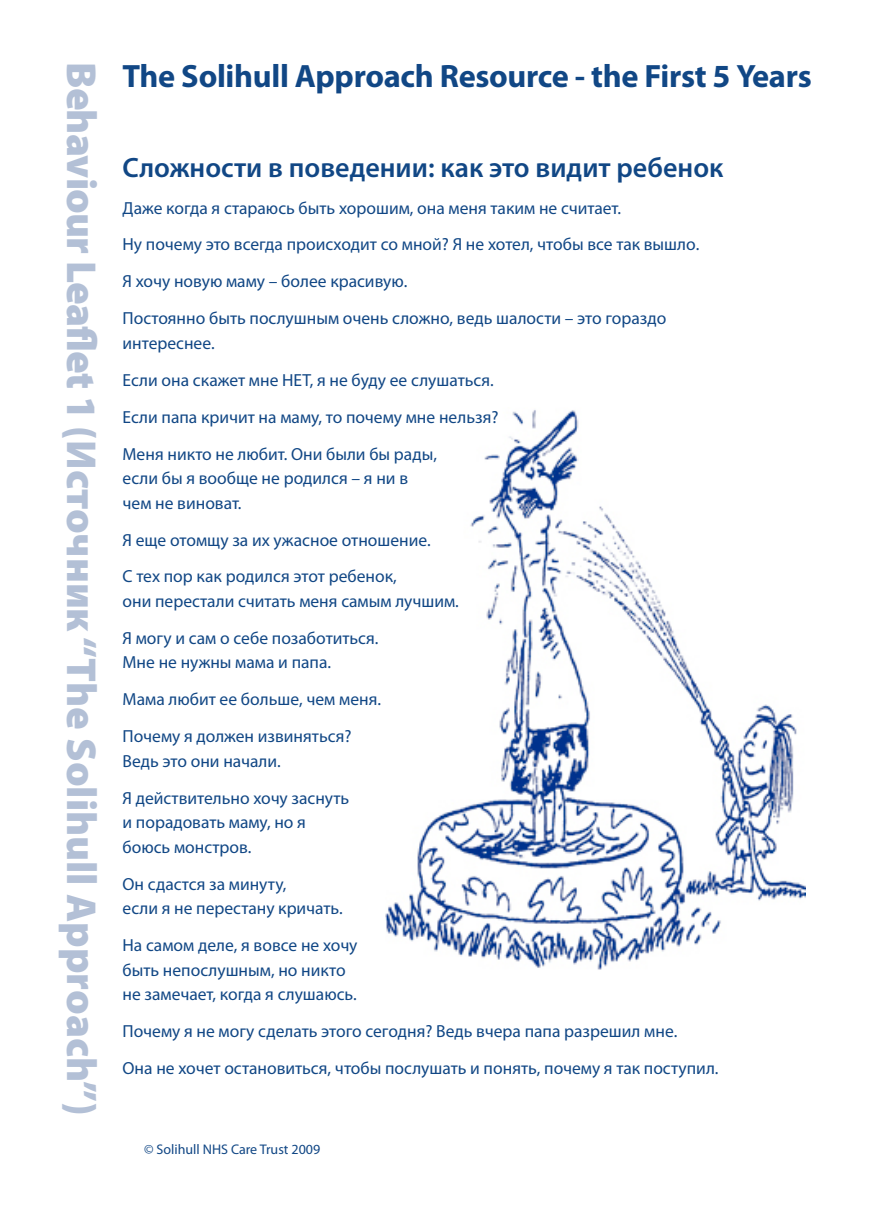
<style>
.page{position:relative;width:869px;height:1216px;background:#fff}
.page>*{position:absolute;margin:0;border:0;box-sizing:border-box;transform-origin:0 0}
.t1{font:900 42px "Myriad Pro";color:#b3c0d6}
.t2{font:700 32.38px "Myriad Pro";letter-spacing:-.01em;color:#114785}
.t3{font:600 28px "Myriad Pro";color:#114785}
.t4{font:17.5px/36.9px "Myriad Pro";color:#114785}
.t5{font:14px "Myriad Pro";color:#114785}
</style>
<div class="page">
<img style="left:386px;top:410px;width:419px;height:560px">
<h1 class="t1" style="left:105px;top:62px;width:1055px;rotate:90deg">Behaviour Leaflet 1 (Источник “The Solihull Approach”)</h1>
<h2 class="t2" style="left:122px;top:58px;width:690px">The Solihull Approach Resource - the First 5 Years</h2>
<h3 class="t3" style="left:122px;top:152px;width:602px">Сложности в поведении: как это видит ребенок</h3>
<p class="t4" style="left:122px;top:189px;width:578px">Даже когда я стараюсь быть хорошим, она меня таким не считает.<br>Ну почему это всегда происходит со мной? Я не хотел, чтобы все так вышло.<br>Я хочу новую маму – более красивую.<br>Постоянно быть послушным очень сложно, ведь шалости – это гораздо</p>
<p class="t4" style="left:122px;top:325px;width:377px">интереснее.<br>Если она скажет мне НЕТ, я не буду ее слушаться.<br>Если папа кричит на маму, то почему мне нельзя?<br>Меня никто не любит. Они были бы рады,</p>
<p class="t4" style="left:122px;top:466px;width:287px;line-height:24.5px">если бы я вообще не родился – я ни в чем не виноват.</p>
<p class="t4" style="left:122px;top:521px;width:310px">Я еще отомщу за их ужасное отношение.<br>С тех пор как родился этот ребенок,</p>
<p class="t4" style="left:122px;top:583px;width:338px">они перестали считать меня самым лучшим.<br>Я могу и сам о себе позаботиться.</p>
<p class="t4" style="left:122px;top:644px;width:260px">Мне не нужны мама и папа.<br>Мама любит ее больше, чем меня.<br>Почему я должен извиняться?</p>
<p class="t4" style="left:122px;top:742px;width:228px">Ведь это они начали.<br>Я действительно хочу заснуть</p>
<p class="t4" style="left:122px;top:810px;width:185px;line-height:24.5px">и порадовать маму, но я боюсь монстров.</p>
<p class="t4" style="left:122px;top:871px;width:222px;line-height:24.5px">Он сдастся за минуту,<br>если я не перестану кричать.</p>
<p class="t4" style="left:122px;top:933px;width:236px;line-height:24.5px">На самом деле, я вовсе не хочу быть непослушным, но никто не замечает, когда я слушаюсь.</p>
<p class="t4" style="left:122px;top:1013px;width:597px">Почему я не могу сделать этого сегодня? Ведь вчера папа разрешил мне.<br>Она не хочет остановиться, чтобы послушать и понять, почему я так поступил.</p>
<p class="t5" style="left:144px;top:1141px;width:178px">© Solihull NHS Care Trust 2009</p>
</div>
